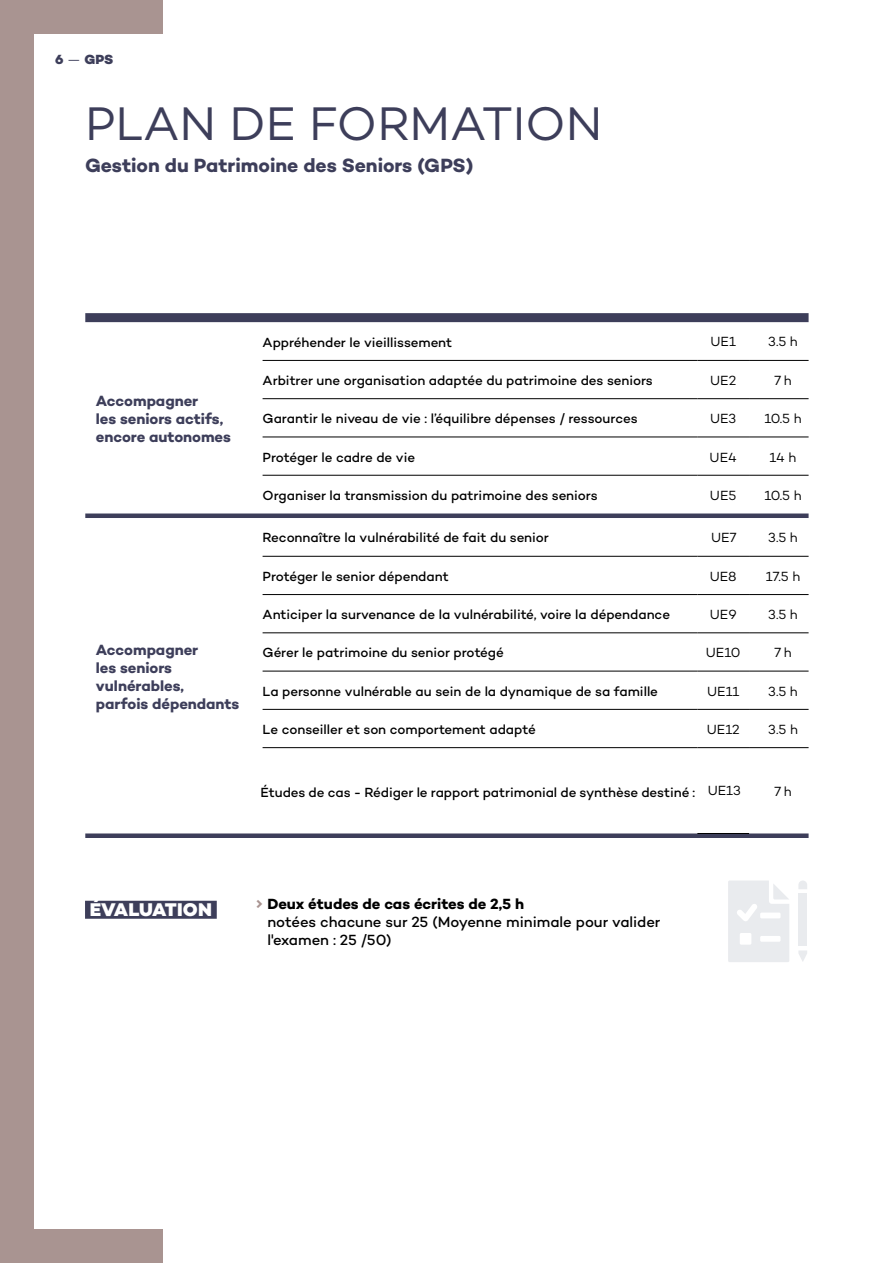
<style>
.page{position:relative;width:893px;height:1263px;background:#fff}
.page>*{position:absolute;margin:0;border:0;box-sizing:border-box;transform-origin:0 0}
.t1{font:48px "Campton";letter-spacing:.005em;color:#3d3e5a}
.t2{font:700 19.5px "Campton";letter-spacing:-.005em;color:#3d3e5a}
.t3{font:800 18.75px "Campton";letter-spacing:.005em;color:#fff}
.t4{font:700 15px/18px "Campton";letter-spacing:-.005em;color:#3d3e5a}
.t5{font:500 15px/18px "Campton";letter-spacing:-.005em;color:#000}
.t6{font:500 13.5px "Campton";letter-spacing:-.005em;color:#000}
.t7{font:13.5px "Campton";color:#000}
.t8{font:800 13.5px "Campton";color:#3d3e5a}
.s1{font-weight:400}
.s2{font-weight:700;color:#a99491}
.s3{font-weight:700}
</style>
<div class="page">
<div style="left:0;top:0;width:163px;height:1263px;background:#a99491"></div>
<div style="left:34px;top:34px;width:859px;height:1195px;background:#fff"></div>
<svg style="left:85px;top:313px;width:724px;height:525px"></svg>
<hr style="left:697px;top:360px;width:52px;height:1px;background:#000">
<hr style="left:749px;top:360px;width:60px;height:1px;background:#000">
<hr style="left:697px;top:556px;width:52px;height:1px;background:#000">
<hr style="left:263px;top:360px;width:434px;height:1px;background:#000">
<hr style="left:263px;top:556px;width:434px;height:1px;background:#000">
<hr style="left:749px;top:556px;width:60px;height:1px;background:#000">
<hr style="left:263px;top:594px;width:434px;height:1px;background:#000">
<hr style="left:749px;top:594px;width:60px;height:1px;background:#000">
<hr style="left:263px;top:632px;width:434px;height:1px;background:#000">
<hr style="left:749px;top:632px;width:60px;height:1px;background:#000">
<hr style="left:263px;top:671px;width:434px;height:1px;background:#000">
<hr style="left:749px;top:671px;width:60px;height:1px;background:#000">
<hr style="left:263px;top:709px;width:434px;height:1px;background:#000">
<hr style="left:749px;top:709px;width:60px;height:1px;background:#000">
<hr style="left:263px;top:747px;width:434px;height:1px;background:#000">
<hr style="left:749px;top:747px;width:60px;height:1px;background:#000">
<hr style="left:263px;top:398px;width:434px;height:1px;background:#000">
<hr style="left:697px;top:398px;width:52px;height:1px;background:#000">
<hr style="left:697px;top:594px;width:52px;height:1px;background:#000">
<hr style="left:749px;top:398px;width:60px;height:1px;background:#000">
<hr style="left:263px;top:437px;width:434px;height:1px;background:#000">
<hr style="left:697px;top:437px;width:52px;height:1px;background:#000">
<hr style="left:697px;top:632px;width:52px;height:1px;background:#000">
<hr style="left:697px;top:709px;width:52px;height:1px;background:#000">
<hr style="left:749px;top:437px;width:60px;height:1px;background:#000">
<hr style="left:263px;top:475px;width:434px;height:1px;background:#000">
<hr style="left:697px;top:475px;width:52px;height:1px;background:#000">
<hr style="left:697px;top:671px;width:52px;height:1px;background:#000">
<hr style="left:697px;top:747px;width:52px;height:1px;background:#000">
<hr style="left:749px;top:475px;width:60px;height:1px;background:#000">
<hr style="left:697px;top:833px;width:52px;height:1px;background:#000">
<div style="left:798px;top:894px;width:9px;height:52px;background:#e9ebee"></div>
<svg style="left:798px;top:950px;width:9px;height:11px"></svg>
<svg style="left:798px;top:880px;width:9px;height:9px"></svg>
<svg style="left:728px;top:880px;width:61px;height:82px"></svg>
<div style="left:85px;top:901px;width:132px;height:18px;background:#3d3e5a"></div>
<p class="t8" style="left:55px;top:51px;width:59px">6 <span class="s1">—</span> GPS</p>
<h1 class="t1" style="left:85px;top:94px;width:519px">PLAN DE FORMATION</h1>
<h2 class="t2" style="left:85px;top:153px;width:390px">Gestion du Patrimoine des Seniors (GPS)</h2>
<p class="t4" style="left:96px;top:391px;width:137px">Accompagner<br>les seniors actifs, encore autonomes</p>
<p class="t4" style="left:96px;top:640px;width:145px">Accompagner<br>les seniors vulnérables, parfois dépendants</p>
<p class="t6" style="left:263px;top:334px;width:191px">Appréhender le vieillissement</p>
<p class="t7" style="left:710px;top:333px;width:27px">UE1</p>
<p class="t7" style="left:768px;top:333px;width:31px">3.5 h</p>
<p class="t6" style="left:263px;top:372px;width:392px">Arbitrer une organisation adaptée du patrimoine des seniors</p>
<p class="t7" style="left:710px;top:372px;width:28px">UE2</p>
<p class="t7" style="left:774px;top:372px;width:19px">7 h</p>
<p class="t6" style="left:263px;top:410px;width:377px">Garantir le niveau de vie : l’équilibre dépenses / ressources</p>
<p class="t7" style="left:710px;top:410px;width:28px">UE3</p>
<p class="t7" style="left:764px;top:410px;width:39px">10.5 h</p>
<p class="t6" style="left:263px;top:448px;width:154px">Protéger le cadre de vie</p>
<p class="t7" style="left:710px;top:448px;width:29px">UE4</p>
<p class="t7" style="left:770px;top:448px;width:28px">14 h</p>
<p class="t6" style="left:263px;top:487px;width:337px">Organiser la transmission du patrimoine des seniors</p>
<p class="t7" style="left:710px;top:487px;width:28px">UE5</p>
<p class="t7" style="left:764px;top:487px;width:39px">10.5 h</p>
<p class="t6" style="left:263px;top:529px;width:288px">Reconnaître la vulnérabilité de fait du senior</p>
<p class="t7" style="left:711px;top:529px;width:27px">UE7</p>
<p class="t7" style="left:768px;top:529px;width:31px">3.5 h</p>
<p class="t6" style="left:263px;top:568px;width:188px">Protéger le senior dépendant</p>
<p class="t7" style="left:710px;top:568px;width:29px">UE8</p>
<p class="t7" style="left:766px;top:568px;width:36px">17.5 h</p>
<p class="t6" style="left:263px;top:606px;width:409px">Anticiper la survenance de la vulnérabilité, voire la dépendance</p>
<p class="t7" style="left:710px;top:606px;width:28px">UE9</p>
<p class="t7" style="left:768px;top:606px;width:31px">3.5 h</p>
<p class="t6" style="left:263px;top:644px;width:243px">Gérer le patrimoine du senior protégé</p>
<p class="t7" style="left:706px;top:644px;width:36px">UE10</p>
<p class="t7" style="left:774px;top:644px;width:19px">7 h</p>
<p class="t6" style="left:263px;top:682px;width:397px">La personne vulnérable au sein de la dynamique de sa famille</p>
<p class="t7" style="left:707px;top:683px;width:34px">UE11</p>
<p class="t7" style="left:768px;top:683px;width:31px">3.5 h</p>
<p class="t6" style="left:263px;top:721px;width:275px">Le conseiller et son comportement adapté</p>
<p class="t7" style="left:707px;top:721px;width:35px">UE12</p>
<p class="t7" style="left:768px;top:721px;width:31px">3.5 h</p>
<p class="t6" style="left:260px;top:784px;width:482px">Études de cas - Rédiger le rapport patrimonial de synthèse destiné : <span class="s1">UE13</span></p>
<p class="t7" style="left:774px;top:783px;width:19px">7 h</p>
<h3 class="t3" style="left:90px;top:898px;width:124px">ÉVALUATION</h3>
<p class="t5" style="left:267px;top:895px;width:395px;text-indent:-12px"><span class="s2">↑</span> <span class="s3">Deux études de cas écrites de 2,5 h<br></span>notées chacune sur 25 (Moyenne minimale pour valider l'examen : 25 /50)</p>
</div>
